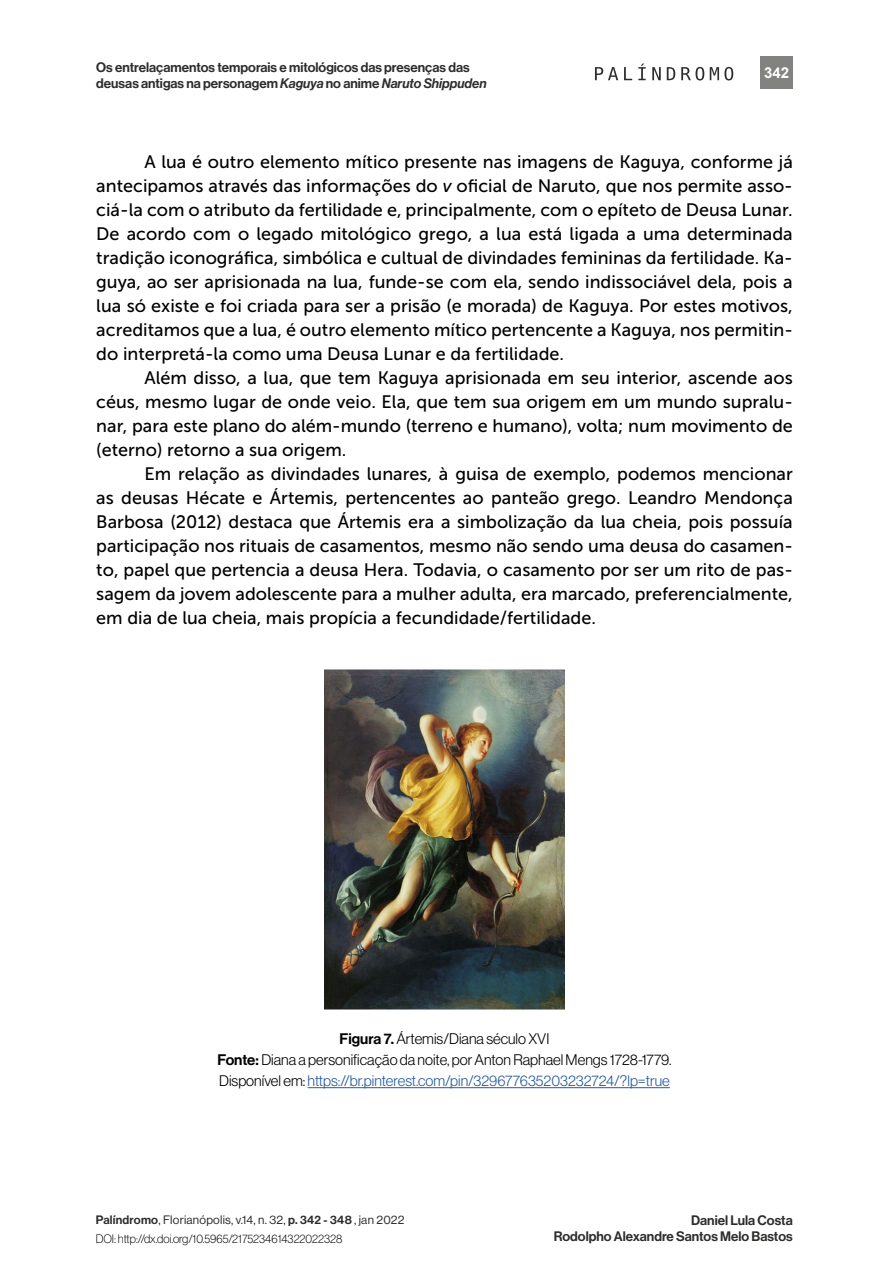
<style>
.page{position:relative;width:889px;height:1272px;background:#fff}
.page>*{position:absolute;margin:0;border:0;box-sizing:border-box;transform-origin:0 0}
.t1{font:18px/24px "Museo Sans 500";color:#000;text-align:justify}
.t2{font:15px/21px "N Haas Grotesk DS Pro 45 Lt";color:#000;text-align:center}
.t3{font:700 15px "Arial";color:#fff}
.t4{font:13.5px/16.5px "N Haas Grotesk DS Pro 65 Md";color:#2e2d2c;text-align:right}
.t5{font:12px "N Haas Grotesk DS Pro 55 Rg";letter-spacing:.02em;color:#2e2d2c}
.t6{font:12px "N Haas Grotesk DS Pro 35 X Lt";color:#000}
.s1{font-family:"N Haas Grotesk DS Pro 66 Md It"}
.s2{font-style:italic}
.s3{font-family:"N Haas Grotesk DS Pro 65 Md"}
.s4{color:#275b9b}
</style>
<div class="page">
<div style="left:760px;top:56px;width:32px;height:32px;background:#828281"></div>
<svg style="left:595px;top:67px;width:37px;height:13px"></svg>
<svg style="left:638px;top:64px;width:7px;height:16px"></svg>
<svg style="left:652px;top:67px;width:8px;height:13px"></svg>
<svg style="left:666px;top:67px;width:9px;height:13px"></svg>
<svg style="left:681px;top:67px;width:37px;height:13px"></svg>
<svg style="left:724px;top:67px;width:9px;height:13px"></svg>
<img style="left:325px;top:670px;width:239px;height:339px">
<hr style="left:307px;top:1087px;width:362px;height:1px;background:#275b9b">
<p class="t4" style="left:96px;top:59px;width:391px;text-align:left">Os entrelaçamentos temporais e mitológicos das presenças das deusas antigas na personagem <span class="s1">Kaguya</span> no anime <span class="s1">Naruto Shippuden</span></p>
<p class="t3" style="left:763px;top:63px;width:27px">342</p>
<p class="t1" style="left:96px;top:150px;width:697px;text-indent:48px">A lua é outro elemento mítico presente nas imagens de Kaguya, conforme já antecipamos através das informações do <span class="s2">v</span> oficial de Naruto, que nos permite asso&shy;ciá-la com o atributo da fertilidade e, principalmente, com o epíteto de Deusa Lunar.<br>De acordo com o legado mitológico grego, a lua está ligada a uma determinada tradição iconográfica, simbólica e cultual de divindades femininas da fertilidade. Ka&shy;guya, ao ser aprisionada na lua, funde-se com ela, sendo indissociável dela, pois a lua só existe e foi criada para ser a prisão (e morada) de Kaguya. Por estes motivos, acreditamos que a lua, é outro elemento mítico pertencente a Kaguya, nos permitin&shy;do interpretá-la como uma Deusa Lunar e da fertilidade.</p>
<p class="t1" style="left:96px;top:366px;width:697px;text-indent:48px">Além disso, a lua, que tem Kaguya aprisionada em seu interior, ascende aos céus, mesmo lugar de onde veio. Ela, que tem sua origem em um mundo supralu&shy;nar, para este plano do além-mundo (terreno e humano), volta; num movimento de (eterno) retorno a sua origem.</p>
<p class="t1" style="left:96px;top:462px;width:697px;text-indent:48px">Em relação as divindades lunares, à guisa de exemplo, podemos mencionar as deusas Hécate e Ártemis, pertencentes ao panteão grego. Leandro Mendonça Barbosa (2012) destaca que Ártemis era a simbolização da lua cheia, pois possuía participação nos rituais de casamentos, mesmo não sendo uma deusa do casamen&shy;to, papel que pertencia a deusa Hera. Todavia, o casamento por ser um rito de pas&shy;sagem da jovem adolescente para a mulher adulta, era marcado, preferencialmente, em dia de lua cheia, mais propícia a fecundidade/fertilidade.</p>
<p class="t2" style="left:217px;top:1028px;width:455px"><span class="s3">Figura 7.</span> Ártemis/Diana século XVI<br><span class="s3">Fonte:</span> Diana a personificação da noite, por Anton Raphael Mengs 1728-1779.<br>Disponível em: <span class="s4">https://br.pinterest.com/pin/329677635203232724/?lp=true</span></p>
<p class="t5" style="left:96px;top:1213px;width:310px"><span class="s3">Palíndromo</span>, Florianópolis, v.14, n. 32, <span class="s3">p. 342 - 348</span> , jan 2022</p>
<p class="t6" style="left:96px;top:1231px;width:248px">DOI: http://dx.doi.org/10.5965/2175234614322022328</p>
<p class="t4" style="left:553px;top:1212px;width:240px">Daniel Lula Costa<br>Rodolpho Alexandre Santos Melo Bastos</p>
</div>
